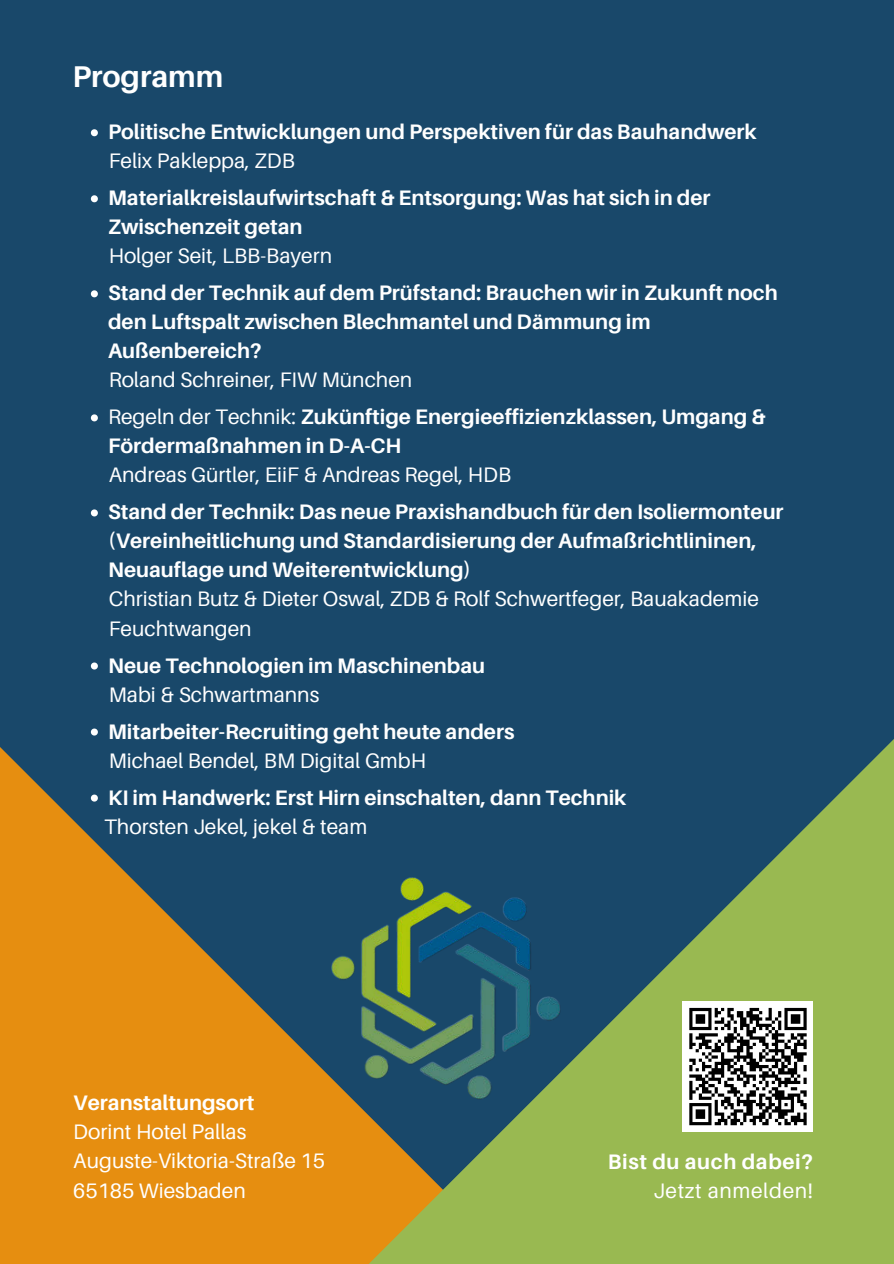
<style>
.page{position:relative;width:894px;height:1264px;background:#fff}
.page>*{position:absolute;margin:0;border:0;box-sizing:border-box;transform-origin:0 0}
.t1{font:700 30px "Aileron";color:#fff}
.t2{font:700 21px/29px "Aileron";color:#fff}
.t3{font:21px/29.2px "Aileron";color:#fff}
.t4{font:700 21px "Aileron";letter-spacing:.03em;color:#fff}
.t5{font:21px "Aileron";letter-spacing:.03em;color:#fff}
.s1{font-weight:700}
</style>
<div class="page">
<div style="left:0;top:0;width:893px;height:1263px;background:#19486a"></div>
<svg style="left:0;top:747px;width:332px;height:516px;fill:#e68e10"></svg>
<svg style="left:332px;top:740px;width:561px;height:523px;fill:#99b951"></svg>
<svg style="left:91px;top:129px;width:7px;height:7px"></svg>
<svg style="left:91px;top:195px;width:7px;height:7px"></svg>
<svg style="left:91px;top:290px;width:7px;height:7px"></svg>
<svg style="left:91px;top:414px;width:7px;height:7px"></svg>
<svg style="left:91px;top:509px;width:7px;height:7px"></svg>
<svg style="left:91px;top:662px;width:7px;height:7px"></svg>
<svg style="left:91px;top:728px;width:7px;height:7px"></svg>
<svg style="left:91px;top:794px;width:7px;height:7px"></svg>
<div style="left:682px;top:1001px;width:130px;height:130px;background:#fff"></div>
<svg style="left:689px;top:1007px;width:118px;height:119px"></svg>
<img style="left:331px;top:876px;width:231px;height:223px">
<h1 class="t1" style="left:72px;top:60px;width:152px">Programm</h1>
<p class="t2" style="left:108px;top:118px;width:650px">Politische Entwicklungen und Perspektiven für das Bauhandwerk</p>
<p class="t3" style="left:109px;top:147px;width:188px">Felix Pakleppa, ZDB</p>
<p class="t2" style="left:108px;top:184px;width:603px">Materialkreislaufwirtschaft &amp; Entsorgung: Was hat sich in der<br>Zwischenzeit getan</p>
<p class="t3" style="left:109px;top:242px;width:225px">Holger Seit, LBB-Bayern</p>
<p class="t2" style="left:108px;top:279px;width:671px">Stand der Technik auf dem Prüfstand: Brauchen wir in Zukunft noch den Luftspalt zwischen Blechmantel und Dämmung im<br>Außenbereich?</p>
<p class="t3" style="left:108px;top:362px;width:658px;line-height:37px">Roland Schreiner, FIW München<br>Regeln der Technik: <span class="s1">Zukünftige Energieeffizienzklassen, Umgang &amp;</span></p>
<p class="t2" style="left:108px;top:432px;width:295px">Fördermaßnahmen in D-A-CH</p>
<p class="t3" style="left:109px;top:461px;width:404px">Andreas Gürtler, EiiF &amp; Andreas Regel, HDB</p>
<p class="t2" style="left:108px;top:498px;width:676px">Stand der Technik: Das neue Praxishandbuch für den Isoliermonteur (Vereinheitlichung und Standardisierung der Aufmaßrichtlininen,<br>Neuauflage und Weiterentwicklung)</p>
<p class="t3" style="left:109px;top:585px;width:651px">Christian Butz &amp; Dieter Oswal, ZDB &amp; Rolf Schwertfeger, Bauakademie<br>Feuchtwangen</p>
<p class="t2" style="left:108px;top:651px;width:378px">Neue Technologien im Maschinenbau</p>
<p class="t3" style="left:109px;top:680px;width:212px">Mabi &amp; Schwartmanns</p>
<p class="t2" style="left:108px;top:717px;width:408px">Mitarbeiter-Recruiting geht heute anders</p>
<p class="t3" style="left:109px;top:746px;width:319px">Michael Bendel, BM Digital GmbH</p>
<p class="t2" style="left:108px;top:783px;width:520px">KI im Handwerk: Erst Hirn einschalten, dann Technik</p>
<p class="t3" style="left:104px;top:812px;width:265px">Thorsten Jekel, jekel &amp; team</p>
<p class="t2" style="left:73px;top:1088px;width:182px">Veranstaltungsort</p>
<p class="t3" style="left:73px;top:1117px;width:253px">Dorint Hotel Pallas<br>Auguste-Viktoria-Straße 15<br>65185 Wiesbaden</p>
<p class="t4" style="left:607px;top:1149px;width:207px">Bist du auch dabei?</p>
<p class="t5" style="left:653px;top:1179px;width:161px">Jetzt anmelden!</p>
</div>
